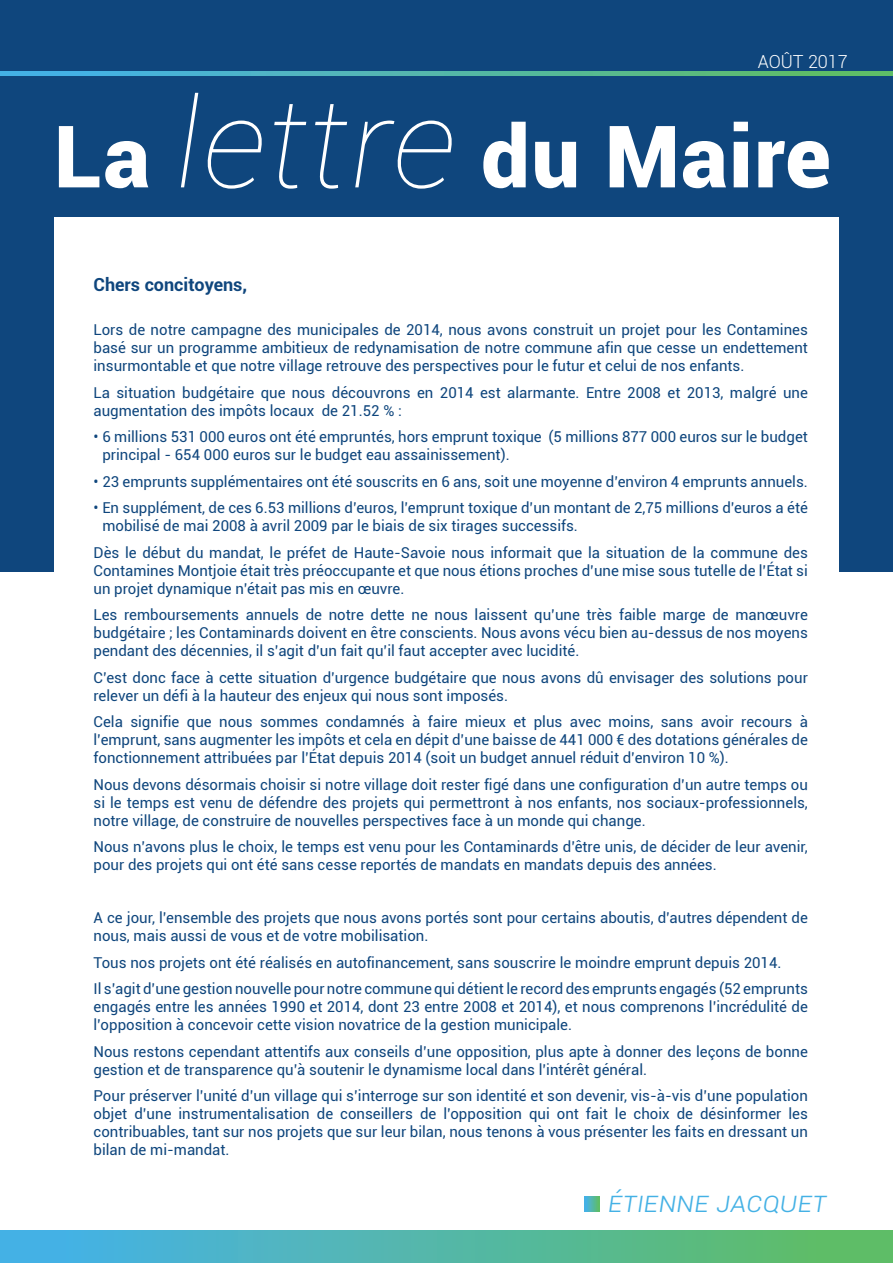
<style>
.page{position:relative;width:893px;height:1263px;background:#fff}
.page>*{position:absolute;margin:0;border:0;box-sizing:border-box;transform-origin:0 0}
.t1{font:900 86.25px "Roboto";letter-spacing:.02em;color:#fff}
.t2{font:italic 300 28.5px "Roboto";color:#44b1e5}
.t3{font:700 18px "Roboto";color:#0f467d}
.t4{font:300 18px "Roboto";color:#fff}
.t5{font:15px/18px "Roboto";color:#0f467d;text-align:justify}
.s1{font-weight:100;font-style:italic;font-size:124.2px}
</style>
<div class="page">
<div style="left:0;top:0;width:893px;height:572px;background:#0f467d"></div>
<div style="left:54px;top:218px;width:785px;height:991px;background:#fff"></div>
<svg style="left:0;top:71px;width:893px;height:5px;background:#52b7a7"></svg>
<div style="left:0;top:1230px;width:893px;height:33px;background:linear-gradient(to right,#45b1ee,#61be60)"></div>
<svg style="left:585px;top:1196px;width:15px;height:15px"></svg>
<p class="t4" style="left:758px;top:49px;width:92px">AOÛT 2017</p>
<p class="t1" style="left:54px;top:96px;width:778px">La <span class="s1">lettre</span> du Maire</p>
<p class="t3" style="left:94px;top:271px;width:155px">Chers concitoyens,</p>
<p class="t5" style="left:94px;top:320px;width:716px">Lors de notre campagne des municipales de 2014, nous avons construit un projet pour les Contamines basé sur un programme ambitieux de redynamisation de notre commune afin que cesse un endettement insurmontable et que notre village retrouve des perspectives pour le futur et celui de nos enfants.</p>
<p class="t5" style="left:94px;top:383px;width:716px">La situation budgétaire que nous découvrons en 2014 est alarmante. Entre 2008 et 2013, malgré une augmentation des impôts locaux de 21.52 % :</p>
<p class="t5" style="left:102px;top:427px;width:707px;text-indent:-9px">• 6 millions 531 000 euros ont été empruntés, hors emprunt toxique (5 millions 877 000 euros sur le budget principal - 654 000 euros sur le budget eau assainissement).</p>
<p class="t5" style="left:94px;top:472px;width:716px">• 23 emprunts supplémentaires ont été souscrits en 6 ans, soit une moyenne d’environ 4 emprunts annuels.</p>
<p class="t5" style="left:102px;top:498px;width:707px;text-indent:-9px">• En supplément, de ces 6.53 millions d’euros, l’emprunt toxique d’un montant de 2,75 millions d’euros a été mobilisé de mai 2008 à avril 2009 par le biais de six tirages successifs.</p>
<p class="t5" style="left:94px;top:543px;width:716px">Dès le début du mandat, le préfet de Haute-Savoie nous informait que la situation de la commune des Contamines Montjoie était très préoccupante et que nous étions proches d’une mise sous tutelle de l’État si un projet dynamique n’était pas mis en œuvre.</p>
<p class="t5" style="left:94px;top:605px;width:716px">Les remboursements annuels de notre dette ne nous laissent qu’une très faible marge de manœuvre budgétaire ; les Contaminards doivent en être conscients. Nous avons vécu bien au-dessus de nos moyens pendant des décennies, il s’agit d’un fait qu’il faut accepter avec lucidité.</p>
<p class="t5" style="left:94px;top:668px;width:716px">C’est donc face à cette situation d’urgence budgétaire que nous avons dû envisager des solutions pour relever un défi à la hauteur des enjeux qui nous sont imposés.</p>
<p class="t5" style="left:94px;top:712px;width:716px">Cela signifie que nous sommes condamnés à faire mieux et plus avec moins, sans avoir recours à l’emprunt, sans augmenter les impôts et cela en dépit d’une baisse de 441 000 € des dotations générales de fonctionnement attribuées par l’État depuis 2014 (soit un budget annuel réduit d’environ 10 %).</p>
<p class="t5" style="left:94px;top:775px;width:716px">Nous devons désormais choisir si notre village doit rester figé dans une configuration d’un autre temps ou si le temps est venu de défendre des projets qui permettront à nos enfants, nos sociaux-professionnels, notre village, de construire de nouvelles perspectives face à un monde qui change.</p>
<p class="t5" style="left:94px;top:837px;width:716px">Nous n’avons plus le choix, le temps est venu pour les Contaminards d’être unis, de décider de leur avenir, pour des projets qui ont été sans cesse reportés de mandats en mandats depuis des années.</p>
<p class="t5" style="left:94px;top:908px;width:716px">A ce jour, l’ensemble des projets que nous avons portés sont pour certains aboutis, d’autres dépendent de nous, mais aussi de vous et de votre mobilisation.</p>
<p class="t5" style="left:94px;top:953px;width:689px">Tous nos projets ont été réalisés en autofinancement, sans souscrire le moindre emprunt depuis 2014.</p>
<p class="t5" style="left:94px;top:979px;width:716px">Il s’agit d’une gestion nouvelle pour notre commune qui détient le record des emprunts engagés (52 emprunts engagés entre les années 1990 et 2014, dont 23 entre 2008 et 2014), et nous comprenons l’incrédulité de l’opposition à concevoir cette vision novatrice de la gestion municipale.</p>
<p class="t5" style="left:94px;top:1042px;width:716px">Nous restons cependant attentifs aux conseils d’une opposition, plus apte à donner des leçons de bonne gestion et de transparence qu’à soutenir le dynamisme local dans l’intérêt général.</p>
<p class="t5" style="left:94px;top:1086px;width:716px">Pour préserver l’unité d’un village qui s’interroge sur son identité et son devenir, vis-à-vis d’une population objet d’une instrumentalisation de conseillers de l’opposition qui ont fait le choix de désinformer les contribuables, tant sur nos projets que sur leur bilan, nous tenons à vous présenter les faits en dressant un bilan de mi-mandat.</p>
<p class="t2" style="left:608px;top:1182px;width:220px">étienne jacquet</p>
</div>
